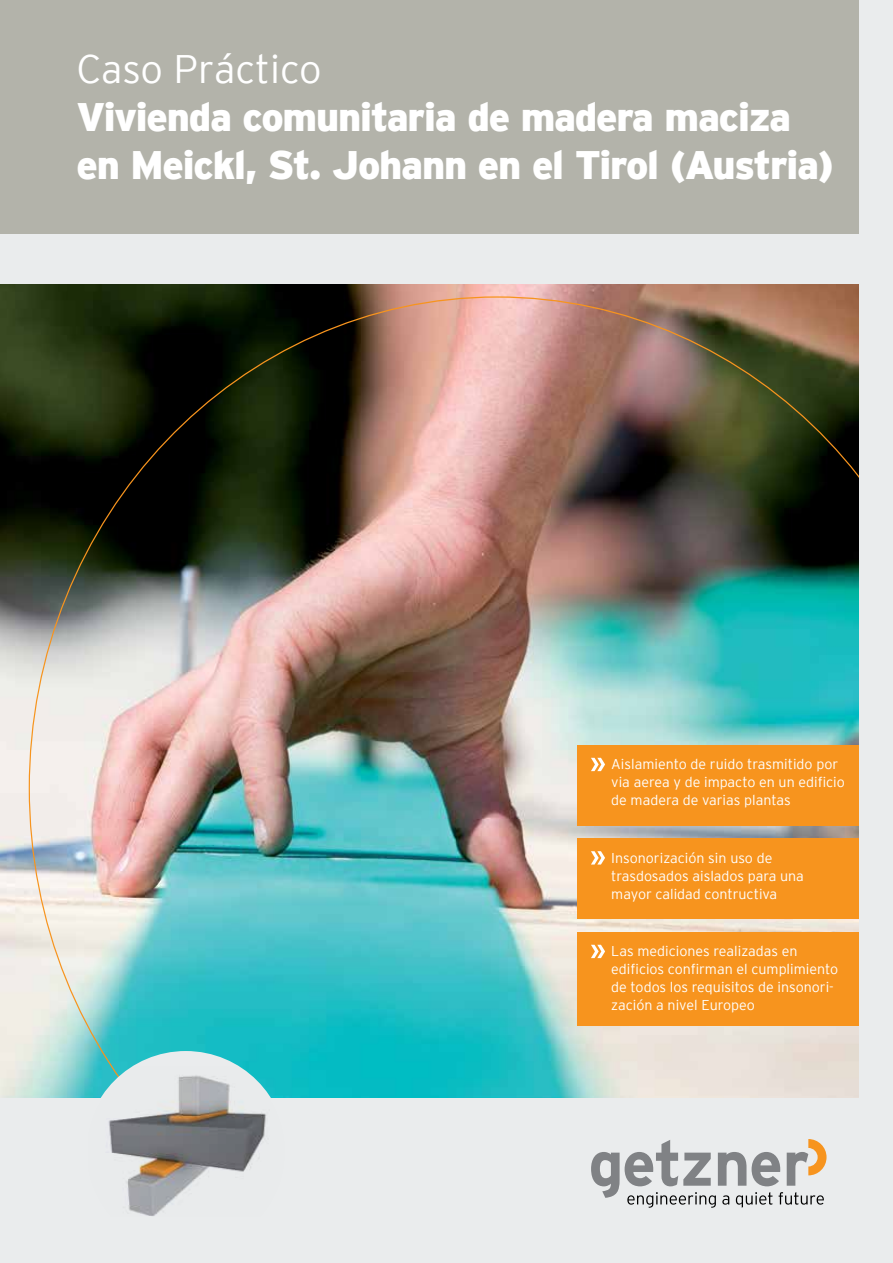
<style>
.page{position:relative;width:893px;height:1263px;background:#eaeced}
.page>*{position:absolute;margin:0;border:0;box-sizing:border-box;transform-origin:0 0}
.t1{font:900 39.75px/48px "Interstate";letter-spacing:-.03em;color:#fff}
.t2{font:300 39.75px "Interstate";color:#fff}
.t3{font:300 14.25px/18px "Interstate";color:#fff}
</style>
<div class="page">
<img style="left:0;top:285px;width:859px;height:813px">
<div style="left:0;top:0;width:859px;height:234px;background:#b3b3aa"></div>
<svg style="left:591px;top:1139px;width:235px;height:69px"></svg>
<img style="left:29px;top:296px;width:830px;height:802px">
<div style="left:85px;top:1051px;width:201px;height:201px;background:#eaeced;border-radius:50%"></div>
<img style="left:88px;top:1066px;width:196px;height:150px">
<h1 class="t2" style="left:77px;top:46px;width:247px">Caso Práctico</h1>
<h1 class="t1" style="left:77px;top:92px;width:759px">Vivienda comunitaria de madera maciza en Meickl, St. Johann en el Tirol (Austria)</h1>
<p class="t3" style="left:611px;top:755px;width:235px">Aislamiento de ruido trasmitido por via aerea y de impacto en un edificio de madera de varias plantas</p>
<p class="t3" style="left:611px;top:848px;width:194px">Insonorización sin uso de trasdosados aislados para una mayor calidad contructiva</p>
<p class="t3" style="left:611px;top:942px;width:228px">Las mediciones realizadas en edificios confirman el cumplimiento de todos los requisitos de insonori&shy;zación a nivel Europeo</p>
</div>
